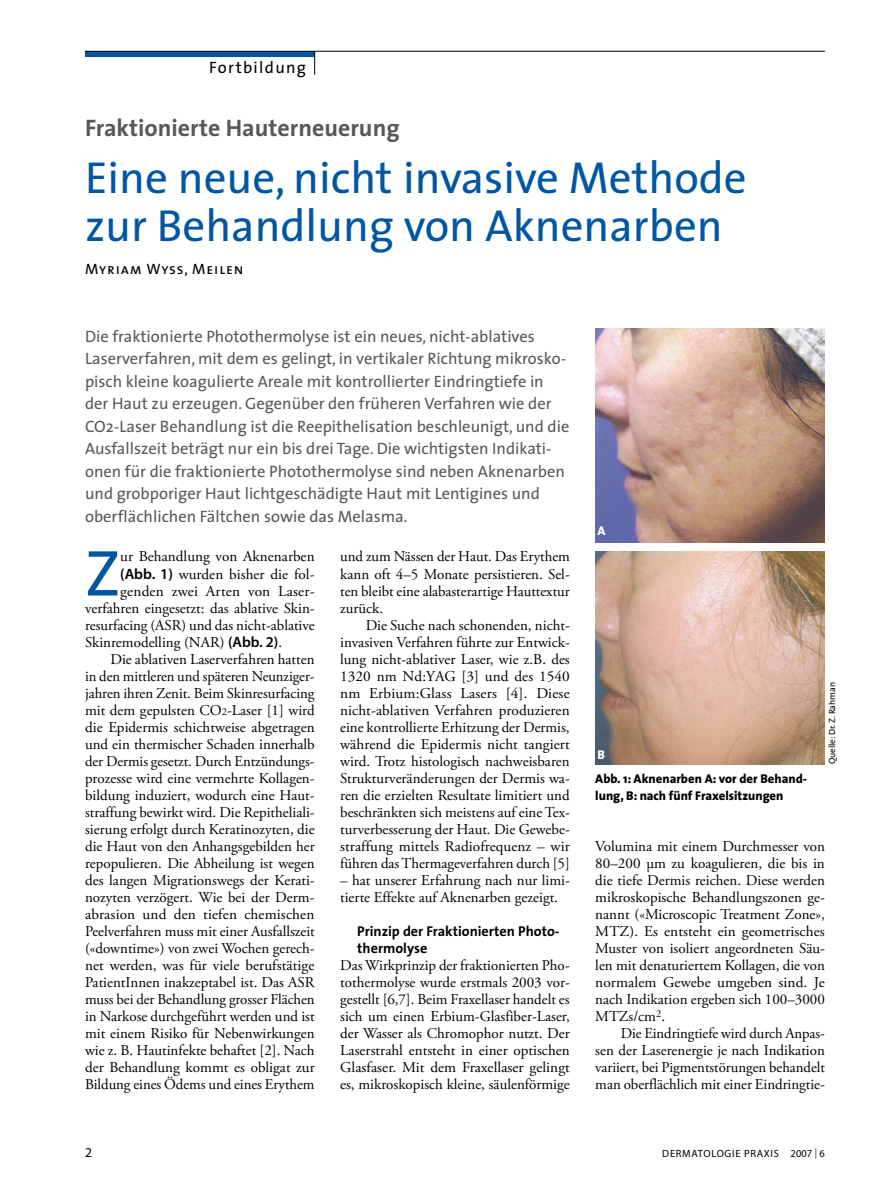
<style>
.page{position:relative;width:893px;height:1191px;background:#fff}
.page>*{position:absolute;margin:0;border:0;box-sizing:border-box;transform-origin:0 0}
.t1{font:65.4px "The Sans";color:#0056a2}
.t2{font:45px/48px "The Sans";color:#0056a2}
.t3{font:700 24px "The Sans";color:#58585a}
.t4{font:16.5px/22.5px "The Sans";color:#58585a}
.t5{font:16.5px "The Sans";letter-spacing:.08em;color:#000}
.t6{font:15px/17px "Adobe Garamond Pro";color:#000;text-align:justify}
.t7{font:15px "The Sans Caps";letter-spacing:.06em;color:#000}
.t8{font:700 14.25px/17px "The Sans";color:#000}
.t9{font:800 12.75px/17px "The Sans";color:#000}
.t10{font:800 12.75px "The Sans";color:#fff}
.t11{font:10.5px "Myriad Pro";letter-spacing:.07em;color:#000}
.t12{font:9px "The Sans";color:#000}
.s1{font-family:"Myriad Pro";font-weight:600}
.s2{font-size:10.5px}
.s3{font-family:"The Sans Light Caps"}
</style>
<div class="page">
<div style="left:85px;top:51px;width:230px;height:6px;background:#0056a2"></div>
<hr style="left:85px;top:51px;width:740px;height:1px;background:#000">
<svg style="left:314px;top:52px;width:1px;height:23px"></svg>
<img style="left:595px;top:328px;width:230px;height:214px">
<img style="left:595px;top:551px;width:230px;height:213px">
<p class="t5" style="left:209px;top:57px;width:98px">Fortbildung</p>
<h3 class="t3" style="left:85px;top:113px;width:316px">Fraktionierte Hauterneuerung</h3>
<h2 class="t2" style="left:85px;top:154px;width:663px">Eine neue, nicht invasive Methode zur Behandlung von Aknenarben</h2>
<p class="t7" style="left:85px;top:259px;width:160px">Myriam Wyss, Meilen</p>
<p class="t4" style="left:85px;top:325px;width:486px">Die fraktionierte Photothermolyse ist ein neues, nicht-ablatives Laserverfahren, mit dem es gelingt, in vertikaler Richtung mikro-sko&shy;pisch kleine koagulierte Areale mit kontrollierter Eindringtiefe in der Haut zu erzeugen. Gegenüber den früheren Verfahren wie der CO2-Laser Behandlung ist die Reepithelisation beschleunigt, und die Ausfallszeit beträgt nur ein bis drei Tage. Die wichtigsten Indikati&shy;onen für die fraktionierte Photothermolyse sind neben Aknenarben und grobporiger Haut lichtgeschädigte Haut mit Lentigines und oberflächlichen Fältchen sowie das Melasma.</p>
<h1 class="t1" style="left:85px;top:531px;width:37px">Z</h1>
<p class="t6" style="left:120px;top:549px;width:196px">ur Behandlung von Aknenarben</p>
<p class="t6" style="left:340px;top:549px;width:231px">und zum Nässen der Haut. Das Erythem kann oft 4–5 Monate persistieren. Sel&shy;ten bleibt eine alabasterartige Hauttextur zurück.</p>
<p class="t6" style="left:340px;top:617px;width:231px;text-indent:26px">Die Suche nach schonenden, nicht&shy;invasiven Verfahren führte zur Entwick&shy;lung nicht-ablativer Laser, wie z.B. des 1320 nm Nd:YAG [3] und des 1540 nm Erbium:Glass Lasers [4]. Diese nicht-ablativen Verfahren produzieren eine kontrollierte Erhitzung der Dermis, während die Epidermis nicht tangiert wird. Trotz histologisch nachweisbaren Strukturveränderungen der Dermis wa&shy;ren die erzielten Resultate limitiert und beschränkten sich meistens auf eine Tex&shy;turverbesserung der Haut. Die Gewebe&shy;straffung mittels Radiofrequenz – wir führen das Thermageverfahren durch [5]</p>
<p class="t6" style="left:340px;top:872px;width:231px">– hat unserer Erfahrung nach nur limi&shy;tierte Effekte auf Aknenarben gezeigt.</p>
<p class="t8" style="left:357px;top:922px;width:204px">Prinzip der Fraktionierten Photo&shy;thermolyse</p>
<p class="t6" style="left:340px;top:957px;width:231px">Das Wirkprinzip der fraktionierten Pho&shy;tothermolyse wurde erstmals 2003 vor&shy;gestellt [6,7]. Beim Fraxellaser handelt es sich um einen Erbium-Glasfiber-Laser, der Wasser als Chromophor nutzt. Der Laserstrahl entsteht in einer optischen Glasfaser. Mit dem Fraxellaser gelingt es, mikroskopisch kleine, säulenförmige</p>
<p class="t6" style="left:120px;top:566px;width:196px"><span class="s1">(Abb. 1)</span> wurden bisher die fol-</p>
<p class="t6" style="left:120px;top:583px;width:196px">genden zwei Arten von Laser-</p>
<p class="t6" style="left:85px;top:600px;width:231px">verfahren eingesetzt: das ablative Skin-</p>
<p class="t6" style="left:85px;top:617px;width:231px">resurfacing (ASR) und das nicht-ablative</p>
<p class="t6" style="left:85px;top:634px;width:199px">Skinremodelling (NAR) <span class="s1">(Abb. 2)</span>.</p>
<p class="t6" style="left:111px;top:651px;width:206px">Die ablativen Laserverfahren hatten</p>
<p class="t6" style="left:85px;top:668px;width:231px">in den mittleren und späteren Neunziger-</p>
<p class="t6" style="left:85px;top:685px;width:231px">jahren ihren Zenit. Beim Skinresurfacing</p>
<p class="t6" style="left:85px;top:702px;width:231px">mit dem gepulsten CO<span class="s2">2</span>-Laser [1] wird</p>
<p class="t6" style="left:85px;top:719px;width:231px">die Epidermis schichtweise abgetragen</p>
<p class="t6" style="left:85px;top:736px;width:231px">und ein thermischer Schaden innerhalb</p>
<p class="t6" style="left:85px;top:753px;width:231px">der Dermis gesetzt. Durch Entzündungs-</p>
<p class="t6" style="left:85px;top:770px;width:231px">prozesse wird eine vermehrte Kollagen-</p>
<p class="t6" style="left:85px;top:787px;width:231px">bildung induziert, wodurch eine Haut-</p>
<p class="t6" style="left:85px;top:804px;width:231px">straffung bewirkt wird. Die Repitheliali-</p>
<p class="t6" style="left:85px;top:821px;width:231px">sierung erfolgt durch Keratinozyten, die</p>
<p class="t6" style="left:85px;top:838px;width:231px">die Haut von den Anhangsgebilden her</p>
<p class="t6" style="left:85px;top:855px;width:231px">repopulieren. Die Abheilung ist wegen</p>
<p class="t6" style="left:85px;top:872px;width:231px">des langen Migrationswegs der Kerati-</p>
<p class="t6" style="left:85px;top:889px;width:231px">nozyten verzögert. Wie bei der Derm-</p>
<p class="t6" style="left:85px;top:906px;width:231px">abrasion und den tiefen chemischen</p>
<p class="t6" style="left:85px;top:923px;width:231px">Peelverfahren muss mit einer Ausfallszeit</p>
<p class="t6" style="left:85px;top:940px;width:231px">(«downtime») von zwei Wochen gerech-</p>
<p class="t6" style="left:85px;top:957px;width:231px">net werden, was für viele berufstätige</p>
<p class="t6" style="left:85px;top:974px;width:231px">PatientInnen inakzeptabel ist. Das ASR</p>
<p class="t6" style="left:85px;top:991px;width:231px">muss bei der Behandlung grosser Flächen</p>
<p class="t6" style="left:85px;top:1008px;width:231px">in Narkose durchgeführt werden und ist</p>
<p class="t6" style="left:85px;top:1025px;width:231px">mit einem Risiko für Nebenwirkungen</p>
<p class="t6" style="left:85px;top:1042px;width:231px">wie z. B. Hautinfekte behaftet [2]. Nach</p>
<p class="t6" style="left:85px;top:1059px;width:231px">der Behandlung kommt es obligat zur</p>
<p class="t6" style="left:85px;top:1076px;width:231px">Bildung eines Ödems und eines Erythem</p>
<p class="t10" style="left:597px;top:522px;width:10px">A</p>
<p class="t10" style="left:597px;top:746px;width:9px">B</p>
<p class="t9" style="left:595px;top:770px;width:213px">Abb. 1: Aknenarben A: vor der Behand&shy;lung, B: nach fünf Fraxelsitzungen</p>
<p class="t12" style="left:826px;top:764px;width:84px;rotate:-90deg">Quelle: Dr. Z. Rahman</p>
<p class="t6" style="left:595px;top:838px;width:231px">Volumina mit einem Durchmesser von 80–200 μm zu koagulieren, die bis in die tiefe Dermis reichen. Diese werden mikroskopische Behandlungszonen ge&shy;nannt («Microscopic Treatment Zone», MTZ). Es entsteht ein geometrisches Muster von isoliert angeordneten Säu&shy;len mit denaturiertem Kollagen, die von normalem Gewebe umgeben sind. Je nach Indikation ergeben sich 100–3000<br>MTZs/cm<sup>2</sup>.</p>
<p class="t6" style="left:595px;top:1025px;width:231px;text-indent:26px">Die Eindringtiefe wird durch Anpas&shy;sen der Laserenergie je nach Indikation variiert, bei Pigmentstörungen behandelt man oberflächlich mit einer Eindringtie-</p>
<p class="t11" style="left:662px;top:1147px;width:164px">DERMATOLOGIE PraXIS 2007 <span class="s3">|</span> 6</p>
</div>
